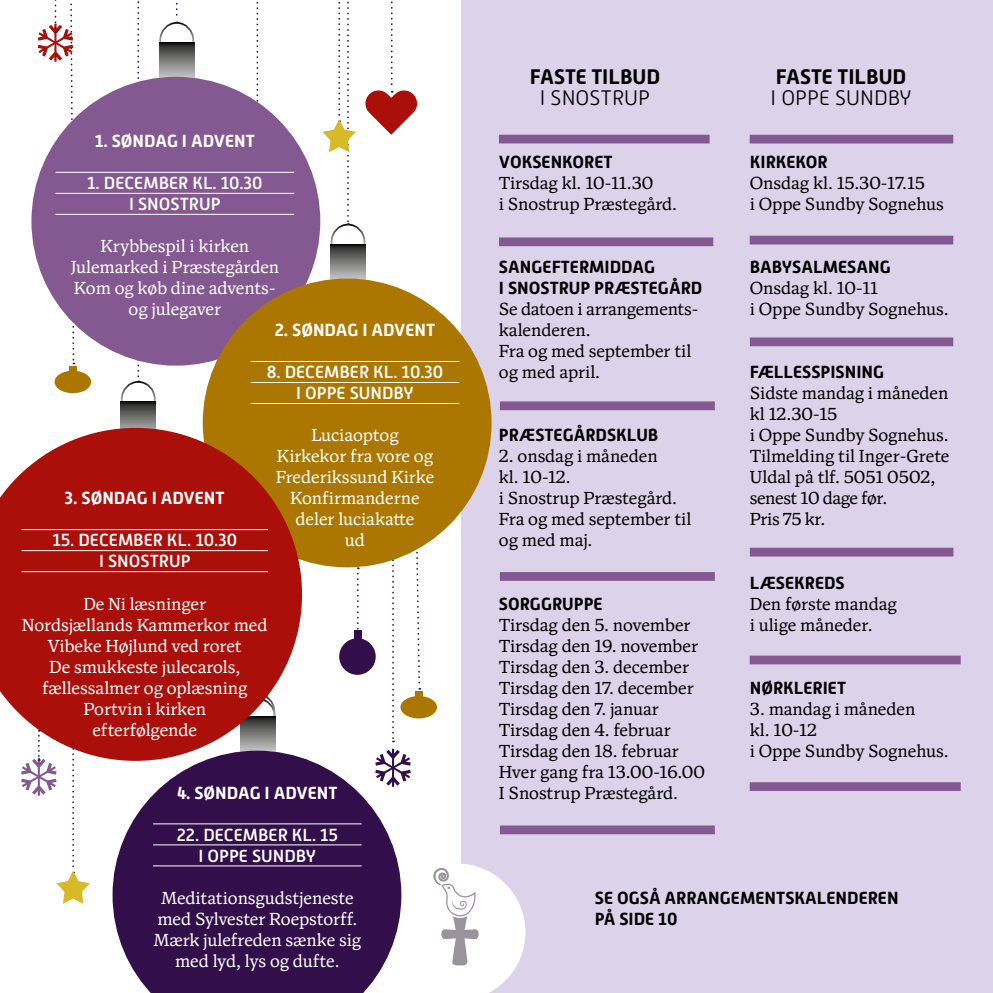
<style>
.page{position:relative;width:993px;height:993px;background:#fff}
.page>*{position:absolute;margin:0;border:0;box-sizing:border-box;transform-origin:0 0}
.t1{font:700 21px "Alwyn New";color:#000}
.t2{font:300 21px "Alwyn New";color:#000}
.t3{font:17.5px/21px "Antonia Variable";color:#000}
.t4{font:17.5px/21px "Antonia Variable";color:#fff;text-align:center}
.t5{font:700 17.5px/21px "Alwyn New";color:#000}
.t6{font:500 17.5px/21px "Alwyn New";color:#fff;text-align:center}
.t7{font:700 17.5px "Alwyn New";color:#fff}
</style>
<div class="page">
<svg style="left:357px;top:567px;width:2px;height:63px"></svg>
<svg style="left:392px;top:559px;width:2px;height:183px"></svg>
<svg style="left:415px;top:547px;width:6px;height:142px"></svg>
<div style="left:461px;top:0;width:531px;height:992px;background:#dcd2e9"></div>
<svg style="left:401px;top:863px;width:124px;height:129px"></svg>
<svg style="left:112px;top:758px;width:289px;height:234px;background:#4d2f62"></svg>
<svg style="left:256px;top:1px;width:2px;height:101px"></svg>
<hr style="left:153px;top:823px;width:208px;height:1px;background:#fff">
<hr style="left:153px;top:844px;width:208px;height:1px;background:#fff">
<hr style="left:153px;top:865px;width:208px;height:1px;background:#fff">
<svg style="left:137px;top:1px;width:2px;height:380px"></svg>
<div style="left:159px;top:22px;width:35px;height:36px;border:2px solid #fff;border-radius:50%"></div>
<svg style="left:159px;top:42px;width:35px;height:36px"></svg>
<div style="left:499px;top:135px;width:210px;height:8px;background:#845890"></div>
<div style="left:499px;top:237px;width:214px;height:9px;background:#845890"></div>
<div style="left:499px;top:401px;width:215px;height:9px;background:#845890"></div>
<div style="left:499px;top:572px;width:215px;height:8px;background:#845890"></div>
<div style="left:499px;top:825px;width:215px;height:9px;background:#845890"></div>
<div style="left:749px;top:655px;width:211px;height:9px;background:#845890"></div>
<div style="left:749px;top:782px;width:211px;height:8px;background:#845890"></div>
<div style="left:749px;top:135px;width:203px;height:8px;background:#845890"></div>
<div style="left:749px;top:337px;width:203px;height:9px;background:#845890"></div>
<div style="left:749px;top:547px;width:204px;height:9px;background:#845890"></div>
<div style="left:749px;top:236px;width:203px;height:8px;background:#845890"></div>
<div style="left:31px;top:77px;width:289px;height:288px;background:#845890;border-radius:50%"></div>
<svg style="left:176px;top:2px;width:2px;height:21px"></svg>
<hr style="left:55px;top:172px;width:239px;height:1px;background:#fff">
<hr style="left:55px;top:193px;width:239px;height:1px;background:#fff">
<hr style="left:55px;top:214px;width:239px;height:1px;background:#fff">
<div style="left:330px;top:224px;width:35px;height:36px;border:2px solid #fff;border-radius:50%"></div>
<svg style="left:330px;top:244px;width:35px;height:35px"></svg>
<div style="left:203px;top:278px;width:288px;height:289px;background:#ab7700;border-radius:50%"></div>
<div style="left:121px;top:381px;width:35px;height:36px;border:2px solid #fff;border-radius:50%"></div>
<svg style="left:121px;top:401px;width:34px;height:27px"></svg>
<svg style="left:0;top:428px;width:302px;height:332px;background:#b02b1f"></svg>
<hr style="left:251px;top:361px;width:208px;height:1px;background:#fff">
<hr style="left:251px;top:382px;width:208px;height:1px;background:#fff">
<hr style="left:251px;top:403px;width:208px;height:1px;background:#fff">
<hr style="left:21px;top:529px;width:247px;height:1px;background:#fff">
<hr style="left:21px;top:550px;width:247px;height:1px;background:#fff">
<hr style="left:21px;top:571px;width:247px;height:1px;background:#fff">
<svg style="left:365px;top:1px;width:52px;height:134px"></svg>
<svg style="left:38px;top:0;width:37px;height:364px"></svg>
<div style="left:339px;top:638px;width:36px;height:36px;background:#320f4a;border-radius:50%"></div>
<div style="left:354px;top:630px;width:7px;height:14px;background:#320f4a"></div>
<svg style="left:375px;top:748px;width:35px;height:38px"></svg>
<div style="left:400px;top:695px;width:37px;height:23px;background:#ab7700;border-radius:50%"></div>
<div style="left:415px;top:691px;width:7px;height:8px;background:#ab7700"></div>
<svg style="left:21px;top:729px;width:69px;height:174px"></svg>
<div style="left:55px;top:370px;width:36px;height:23px;background:#ab7700;border-radius:50%"></div>
<div style="left:70px;top:366px;width:7px;height:8px;background:#ab7700"></div>
<svg style="left:322px;top:1px;width:33px;height:224px"></svg>
<p class="t7" style="left:95px;top:131px;width:162px">1. SØNDAG I ADVENT</p>
<p class="t6" style="left:87px;top:173px;width:177px">1. DECEMBER KL. 10.30<br>I SNOSTRUP</p>
<p class="t4" style="left:70px;top:236px;width:210px">Krybbespil i kirken<br>Julemarked i Præstegården<br>Kom og køb dine advents&shy;og julegaver</p>
<p class="t7" style="left:274px;top:320px;width:162px">2. SØNDAG I ADVENT</p>
<p class="t6" style="left:266px;top:362px;width:178px">8. DECEMBER KL. 10.30<br>I OPPE SUNDBY</p>
<p class="t4" style="left:276px;top:425px;width:160px">Luciaoptog<br>Kirkekor fra vore og<br>Frederikssund Kirke<br>Konfirmanderne deler luciakatte<br>ud</p>
<p class="t7" style="left:65px;top:488px;width:161px">3. SØNDAG I ADVENT</p>
<p class="t6" style="left:53px;top:530px;width:186px">15. DECEMBER KL. 10.30<br>I SNOSTRUP</p>
<p class="t4" style="left:22px;top:593px;width:247px">De Ni læsninger<br>Nordsjællands Kammerkor med<br>Vibeke Højlund ved roret<br>De smukkeste julecarols, fællessalmer og oplæsning<br>Portvin i kirken<br>efterfølgende</p>
<p class="t1" style="left:529px;top:65px;width:132px">FASTE TILBUD</p>
<p class="t2" style="left:539px;top:86px;width:112px">I SNOSTRUP</p>
<p class="t5" style="left:499px;top:151px;width:115px">VOKSENKORET</p>
<p class="t3" style="left:499px;top:173px;width:180px">Tirsdag kl. 10-11.30<br>i Snostrup Præstegård.</p>
<p class="t5" style="left:499px;top:256px;width:205px">SANGEFTERMIDDAG<br>I SNOSTRUP PRÆSTEGÅRD</p>
<p class="t3" style="left:499px;top:299px;width:201px">Se datoen i arrangements&shy;kalenderen.<br>Fra og med september til og med april.</p>
<p class="t5" style="left:499px;top:424px;width:161px">PRÆSTEGÅRDSKLUB</p>
<p class="t3" style="left:499px;top:446px;width:194px">2. onsdag i måneden<br>kl. 10-12.<br>i Snostrup Præstegård.<br>Fra og med september til og med maj.</p>
<p class="t5" style="left:499px;top:592px;width:105px">SORGGRUPPE</p>
<p class="t3" style="left:499px;top:614px;width:207px">Tirsdag den 5. november<br>Tirsdag den 19. november<br>Tirsdag den 3. december<br>Tirsdag den 17. december<br>Tirsdag den 7. januar<br>Tirsdag den 4. februar<br>Tirsdag den 18. februar<br>Hver gang fra 13.00-16.00</p>
<p class="t1" style="left:775px;top:65px;width:132px">FASTE TILBUD</p>
<p class="t2" style="left:770px;top:86px;width:142px">I OPPE SUNDBY</p>
<p class="t5" style="left:749px;top:151px;width:79px">KIRKEKOR</p>
<p class="t3" style="left:749px;top:173px;width:195px">Onsdag kl. 15.30-17.15<br>i Oppe Sundby Sognehus</p>
<p class="t5" style="left:749px;top:256px;width:142px">BABYSALMESANG</p>
<p class="t3" style="left:749px;top:278px;width:200px">Onsdag kl. 10-11<br>i Oppe Sundby Sognehus.</p>
<p class="t5" style="left:749px;top:361px;width:136px">FÆLLESSPISNING</p>
<p class="t3" style="left:749px;top:383px;width:201px">Sidste mandag i måneden kl 12.30-15<br>i Oppe Sundby Sognehus.<br>Tilmelding til Inger-Grete<br>Uldal på tlf. 5051 0502, senest 10 dage før.<br>Pris 75 kr.</p>
<p class="t5" style="left:749px;top:571px;width:96px">LÆSEKREDS</p>
<p class="t3" style="left:749px;top:593px;width:148px">Den første mandag i ulige måneder.</p>
<p class="t5" style="left:749px;top:676px;width:98px">NØRKLERIET</p>
<p class="t3" style="left:749px;top:698px;width:200px">3. mandag i måneden<br>kl. 10-12<br>i Oppe Sundby Sognehus.</p>
<p class="t7" style="left:177px;top:782px;width:162px">4. SØNDAG I ADVENT</p>
<p class="t3" style="left:499px;top:782px;width:181px">I Snostrup Præstegård.</p>
<p class="t6" style="left:177px;top:824px;width:163px">22. DECEMBER KL. 15<br>I OPPE SUNDBY</p>
<p class="t4" style="left:153px;top:887px;width:209px">Meditationsgudstjeneste med Sylvester Roepstorff.<br>Mærk julefreden sænke sig med lyd, lys og dufte.</p>
<p class="t5" style="left:594px;top:886px;width:305px">SE OGSÅ ARRANGEMENTSKALENDEREN<br>PÅ SIDE 10</p>
</div>
